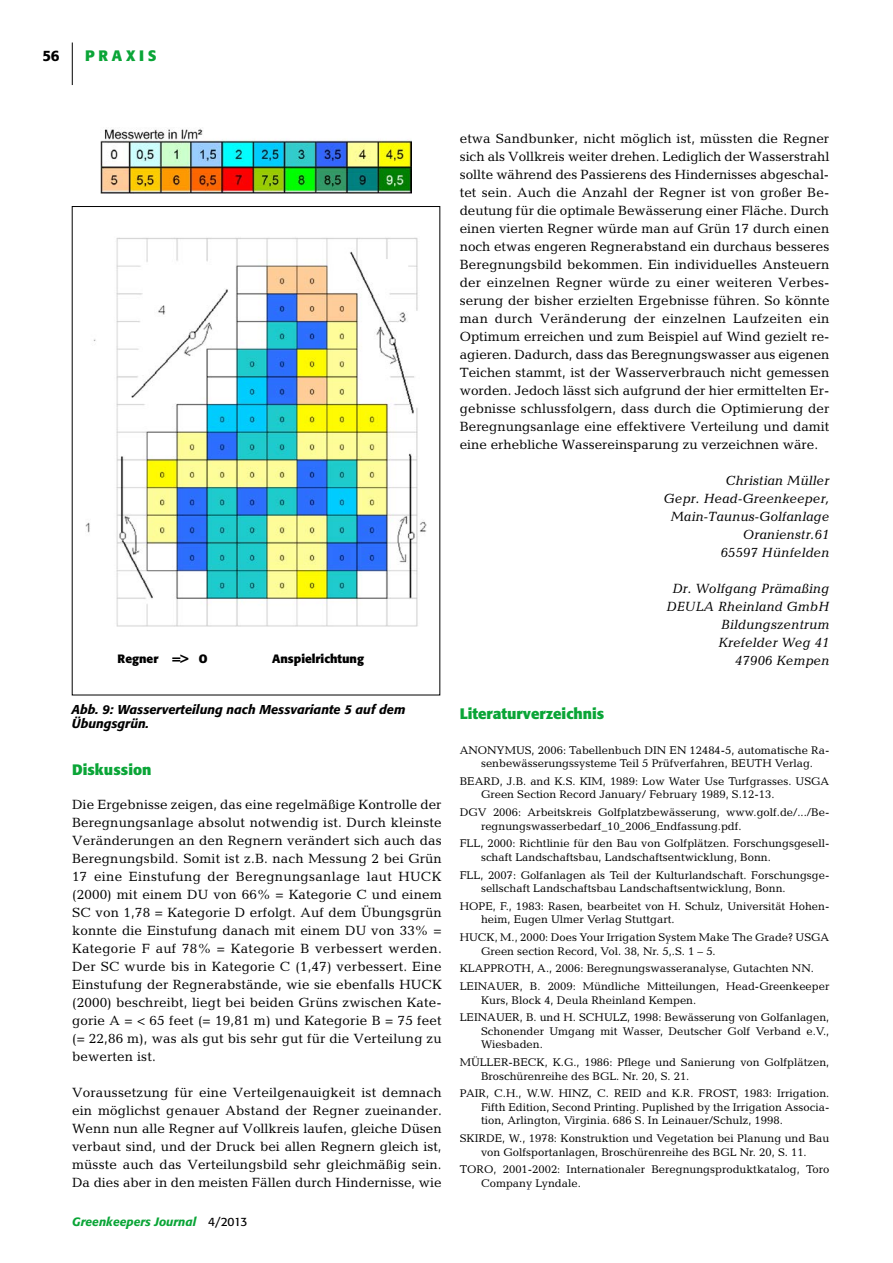
<style>
.page{position:relative;width:893px;height:1263px;background:#fff}
.page>*{position:absolute;margin:0;border:0;box-sizing:border-box;transform-origin:0 0}
.t1{font:700 15px "Formata";color:#0aa537}
.t2{font:500 15px "Formata";color:#000}
.t3{font:13.5px/18px "Candida";color:#000;text-align:justify}
.t4{font:italic 13.5px/18px "Candida";color:#000;text-align:right}
.t5{font:italic 500 12.75px/14.4px "Formata";color:#000}
.t6{font:italic 500 12px "Formata";color:#0aa537}
.t7{font:700 12px "Formata";color:#000}
.t8{font:11.25px/13.5px "Candida";color:#000}
.s1{font-weight:400;font-style:normal;color:#000}
</style>
<div class="page">
<hr style="left:72px;top:43px;width:1px;height:42px;background:#000">
<img style="left:86px;top:237px;width:340px;height:390px">
<img style="left:100px;top:128px;width:312px;height:65px">
<p class="t2" style="left:42px;top:46px;width:19px">56</p>
<p class="t1" style="left:85px;top:46px;width:73px">praxis</p>
<p class="t7" style="left:118px;top:651px;width:92px">Regner =&gt; O</p>
<p class="t7" style="left:272px;top:651px;width:94px">Anspielrichtung</p>
<p class="t5" style="left:72px;top:702px;width:335px">Abb. 9: Wasserverteilung nach Messvariante 5 auf dem<br>Übungsgrün.</p>
<p class="t1" style="left:72px;top:760px;width:81px">Diskussion</p>
<p class="t3" style="left:72px;top:795px;width:371px">Die Ergebnisse zeigen, das eine regelmäßige Kontrolle der Beregnungsanlage absolut notwendig ist. Durch kleinste Veränderungen an den Regnern verändert sich auch das Beregnungsbild. Somit ist z.B. nach Messung 2 bei Grün 17 eine Einstufung der Beregnungsanlage laut HUCK (2000) mit einem DU von 66% = Kategorie C und einem SC von 1,78 = Kategorie D erfolgt. Auf dem Übungsgrün konnte die Einstufung danach mit einem DU von 33% = Kategorie F auf 78% = Kategorie B verbessert werden.<br>Der SC wurde bis in Kategorie C (1,47) verbessert. Eine Einstufung der Regnerabstände, wie sie ebenfalls HUCK (2000) beschreibt, liegt bei beiden Grüns zwischen Kate&shy;gorie A = &lt; 65 feet (= 19,81 m) und Kategorie B = 75 feet (= 22,86 m), was als gut bis sehr gut für die Verteilung zu bewerten ist.</p>
<p class="t3" style="left:72px;top:1083px;width:371px">Voraussetzung für eine Verteilgenauigkeit ist demnach ein möglichst genauer Abstand der Regner zueinander.<br>Wenn nun alle Regner auf Vollkreis laufen, gleiche Düsen verbaut sind, und der Druck bei allen Regnern gleich ist, müsste auch das Verteilungsbild sehr gleichmäßig sein.<br>Da dies aber in den meisten Fällen durch Hindernisse, wie</p>
<p class="t6" style="left:72px;top:1215px;width:177px">Greenkeepers Journal <span class="s1">4/2013</span></p>
<p class="t3" style="left:460px;top:129px;width:371px">etwa Sandbunker, nicht möglich ist, müssten die Regner sich als Vollkreis weiter drehen. Lediglich der Wasserstrahl sollte während des Passierens des Hindernisses abgeschal&shy;tet sein. Auch die Anzahl der Regner ist von großer Be&shy;deutung für die optimale Bewässerung einer Fläche. Durch einen vierten Regner würde man auf Grün 17 durch einen noch etwas engeren Regnerabstand ein durchaus besseres Beregnungsbild bekommen. Ein individuelles Ansteuern der einzelnen Regner würde zu einer weiteren Verbes&shy;serung der bisher erzielten Ergebnisse führen. So könnte man durch Veränderung der einzelnen Laufzeiten ein Optimum erreichen und zum Beispiel auf Wind gezielt re&shy;agieren. Dadurch, dass das Beregnungswasser aus eigenen Teichen stammt, ist der Wasserverbrauch nicht gemessen worden. Jedoch lässt sich aufgrund der hier ermittelten Er&shy;gebnisse schlussfolgern, dass durch die Optimierung der Beregnungsanlage eine effektivere Verteilung und damit eine erhebliche Wassereinsparung zu verzeichnen wäre.</p>
<p class="t4" style="left:664px;top:471px;width:167px">Christian Müller<br>Gepr. Head-Greenkeeper,<br>Main-Taunus-Golfanlage<br>Oranienstr.61<br>65597 Hünfelden</p>
<p class="t4" style="left:666px;top:579px;width:165px">Dr. Wolfgang Prämaßing<br>DEULA Rheinland GmbH<br>Bildungszentrum<br>Krefelder Weg 41<br>47906 Kempen</p>
<p class="t1" style="left:460px;top:704px;width:146px">Literaturverzeichnis</p>
<p class="t8" style="left:460px;top:743px;width:371px;text-align:center">ANONYMUS, 2006: Tabellenbuch DIN EN 12484-5, automatische Ra&shy;senbewässerungssysteme Teil 5 Prüfverfahren, BEUTH Verlag.</p>
<p class="t8" style="left:481px;top:774px;width:350px;text-indent:-21px">BEARD, J.B. and K.S. KIM, 1989: Low Water Use Turfgrasses. USGA<br>Green Section Record January/ February 1989, S.12-13.</p>
<p class="t8" style="left:481px;top:805px;width:350px;text-indent:-21px">DGV 2006: Arbeitskreis Golfplatzbewässerung, www.golf.de/.../Be&shy;regnungswasserbedarf_10_2006_Endfassung.pdf.</p>
<p class="t8" style="left:481px;top:837px;width:350px;text-indent:-21px">FLL, 2000: Richtlinie für den Bau von Golfplätzen. Forschungsgesell&shy;schaft Landschaftsbau, Landschaftsentwicklung, Bonn.</p>
<p class="t8" style="left:481px;top:868px;width:350px;text-indent:-21px">FLL, 2007: Golfanlagen als Teil der Kulturlandschaft. Forschungsge&shy;sellschaft Landschaftsbau Landschaftsentwicklung, Bonn.</p>
<p class="t8" style="left:481px;top:899px;width:350px;text-indent:-21px">HOPE, F., 1983: Rasen, bearbeitet von H. Schulz, Universität Hohen&shy;heim, Eugen Ulmer Verlag Stuttgart.</p>
<p class="t8" style="left:481px;top:930px;width:350px;text-indent:-21px">HUCK, M., 2000: Does Your Irrigation System Make The Grade? USGA<br>Green section Record, Vol. 38, Nr. 5,.S. 1 – 5.</p>
<p class="t8" style="left:460px;top:960px;width:371px;line-height:17.7px">KLAPPROTH, A., 2006: Beregnungswasseranalyse, Gutachten NN.<br>LEINAUER, B. 2009: Mündliche Mitteilungen, Head-Greenkeeper</p>
<p class="t8" style="left:460px;top:991px;width:371px;line-height:17.7px;text-indent:21px">Kurs, Block 4, Deula Rheinland Kempen.<br>LEINAUER, B. und H. SCHULZ, 1998: Bewässerung von Golfanlagen,</p>
<p class="t8" style="left:481px;top:1024px;width:350px">Schonender Umgang mit Wasser, Deutscher Golf Verband e.V.,<br>Wiesbaden.</p>
<p class="t8" style="left:481px;top:1055px;width:350px;text-indent:-21px">MÜLLER-BECK, K.G., 1986: Pflege und Sanierung von Golfplätzen,<br>Broschürenreihe des BGL. Nr. 20, S. 21.</p>
<p class="t8" style="left:481px;top:1087px;width:350px;text-align:justify;text-indent:-21px">PAIR, C.H., W.W. HINZ, C. REID and K.R. FROST, 1983: Irrigation.<br>Fifth Edition, Second Printing. Puplished by the Irrigation Associa&shy;tion, Arlington, Virginia. 686 S. In Leinauer/Schulz, 1998.</p>
<p class="t8" style="left:460px;top:1131px;width:371px;text-align:center">SKIRDE, W., 1978: Konstruktion und Vegetation bei Planung und Bau von Golfsportanlagen, Broschürenreihe des BGL Nr. 20, S. 11.</p>
<p class="t8" style="left:481px;top:1163px;width:350px;text-indent:-21px">TORO, 2001-2002: Internationaler Beregnungsproduktkatalog, Toro<br>Company Lyndale.</p>
</div>
